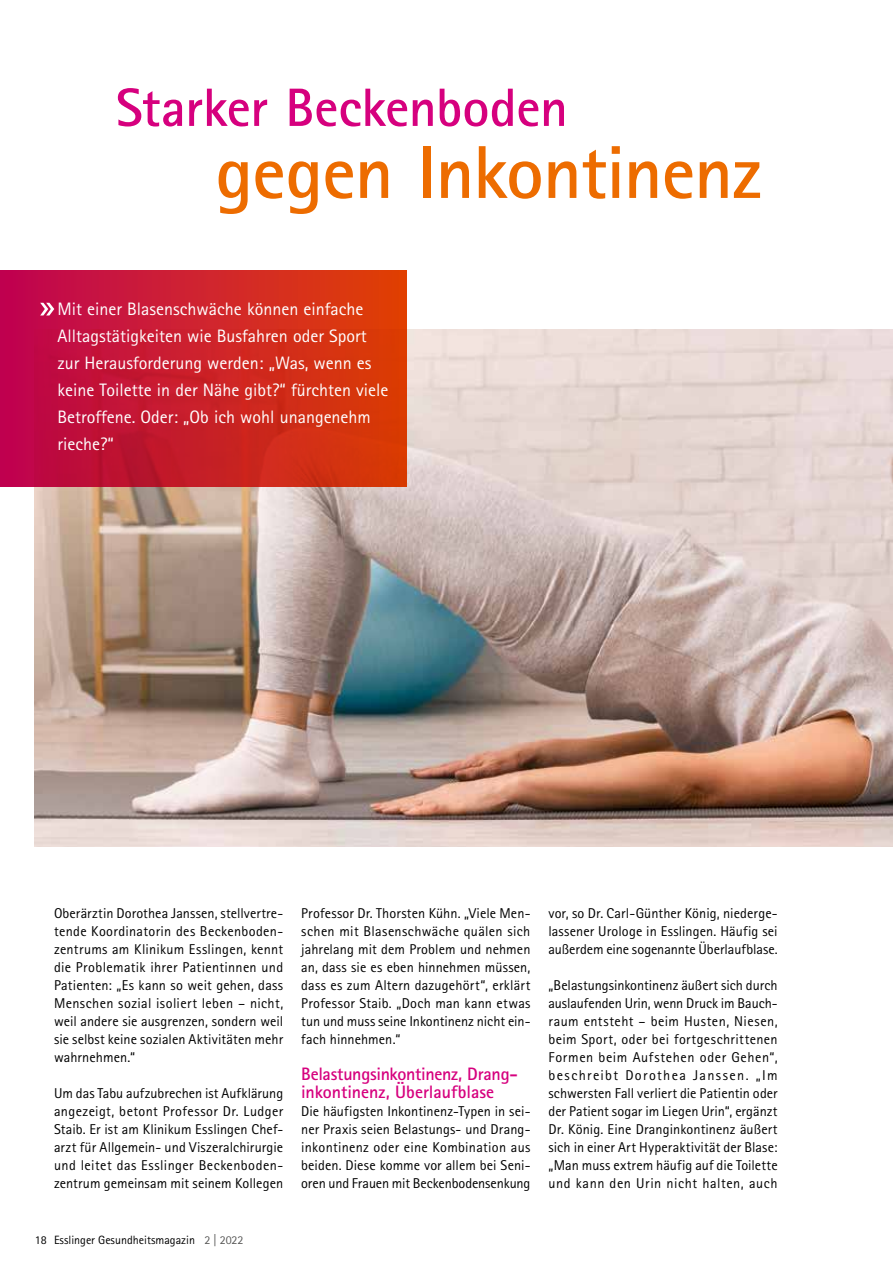
<style>
.page{position:relative;width:893px;height:1263px;background:#fff}
.page>*{position:absolute;margin:0;border:0;box-sizing:border-box;transform-origin:0 0}
.t1{font:700 75px "Rotis Sans Serif Pro";letter-spacing:-.015em;color:#ed6c00}
.t2{font:700 54px "Rotis Sans Serif Pro";letter-spacing:-.005em;color:#d6007e}
.t3{font:18px/27px "Rotis Sans Serif Pro";color:#fff}
.t4{font:700 18px/18px "Rotis Sans Serif Pro";letter-spacing:-.01em;color:#d6007e}
.t5{font:14.25px/18px "Rotis Sans Serif Pro";color:#000;text-align:justify}
.t6{font:12px "Rotis Sans Serif Pro";color:#000}
.s1{color:#565655}
</style>
<div class="page">
<img style="left:34px;top:330px;width:859px;height:516px">
<div style="left:0;top:270px;width:407px;height:216px;background:linear-gradient(to right,#bb024e,#db3f03)"></div>
<svg style="left:40px;top:303px;width:14px;height:12px"></svg>
<h2 class="t2" style="left:116px;top:73px;width:454px">Starker Beckenboden</h2>
<h1 class="t1" style="left:216px;top:125px;width:547px">gegen Inkontinenz</h1>
<p class="t3" style="left:57px;top:296px;width:333px">Mit einer Blasenschwäche können einfache Alltagstätigkeiten wie Busfahren oder Sport zur Herausforderung werden: „Was, wenn es keine Toilette in der Nähe gibt?“ fürchten viele Betroffene. Oder: „Ob ich wohl unangenehm rieche?“</p>
<p class="t5" style="left:54px;top:904px;width:231px">Oberärztin Dorothea Janssen, stellvertre&shy;tende Koordinatorin des Beckenboden&shy;zentrums am Klinikum Esslingen, kennt die Problematik ihrer Patientinnen und Patienten: „Es kann so weit gehen, dass Menschen sozial isoliert leben – nicht, weil andere sie ausgrenzen, sondern weil sie selbst keine sozialen Aktivitäten mehr wahrnehmen.“</p>
<p class="t5" style="left:54px;top:1084px;width:231px">Um das Tabu aufzubrechen ist Aufklärung angezeigt, betont Professor Dr. Ludger Staib. Er ist am Klinikum Esslingen Chef&shy;arzt für Allgemein- und Viszeralchirurgie und leitet das Esslinger Beckenboden&shy;zentrum gemeinsam mit seinem Kollegen</p>
<p class="t6" style="left:35px;top:1232px;width:210px">18 Esslinger Gesundheitsmagazin <span class="s1">2 | 2022</span></p>
<p class="t5" style="left:301px;top:904px;width:231px">Professor Dr. Thorsten Kühn. „Viele Men&shy;schen mit Blasenschwäche quälen sich jahrelang mit dem Problem und nehmen an, dass sie es eben hinnehmen müssen, dass es zum Altern dazugehört“, erklärt Professor Staib. „Doch man kann etwas tun und muss seine Inkontinenz nicht ein&shy;fach hinnehmen.“</p>
<p class="t4" style="left:301px;top:1065px;width:212px">Belastungsinkontinenz, Drang---- inkontinenz, Überlaufblase</p>
<p class="t5" style="left:301px;top:1102px;width:231px">Die häufigsten Inkontinenz-Typen in sei&shy;ner Praxis seien Belastungs- und Drang&shy;inkontinenz oder eine Kombination aus beiden. Diese komme vor allem bei Seni&shy;oren und Frauen mit Beckenbodensenkung</p>
<p class="t5" style="left:548px;top:904px;width:231px">vor, so Dr. Carl-Günther König, niederge&shy;lassener Urologe in Esslingen. Häufig sei außerdem eine sogenannte Überlaufblase.</p>
<p class="t5" style="left:548px;top:976px;width:231px">„Belastungsinkontinenz äußert sich durch auslaufenden Urin, wenn Druck im Bauch&shy;raum entsteht – beim Husten, Niesen, beim Sport, oder bei fortgeschrittenen Formen beim Aufstehen oder Gehen“, beschreibt Dorothea Janssen. „Im schwersten Fall verliert die Patientin oder der Patient sogar im Liegen Urin“, ergänzt Dr. König. Eine Dranginkontinenz äußert sich in einer Art Hyperaktivität der Blase: „Man muss extrem häufig auf die Toilette und kann den Urin nicht halten, auch</p>
</div>
